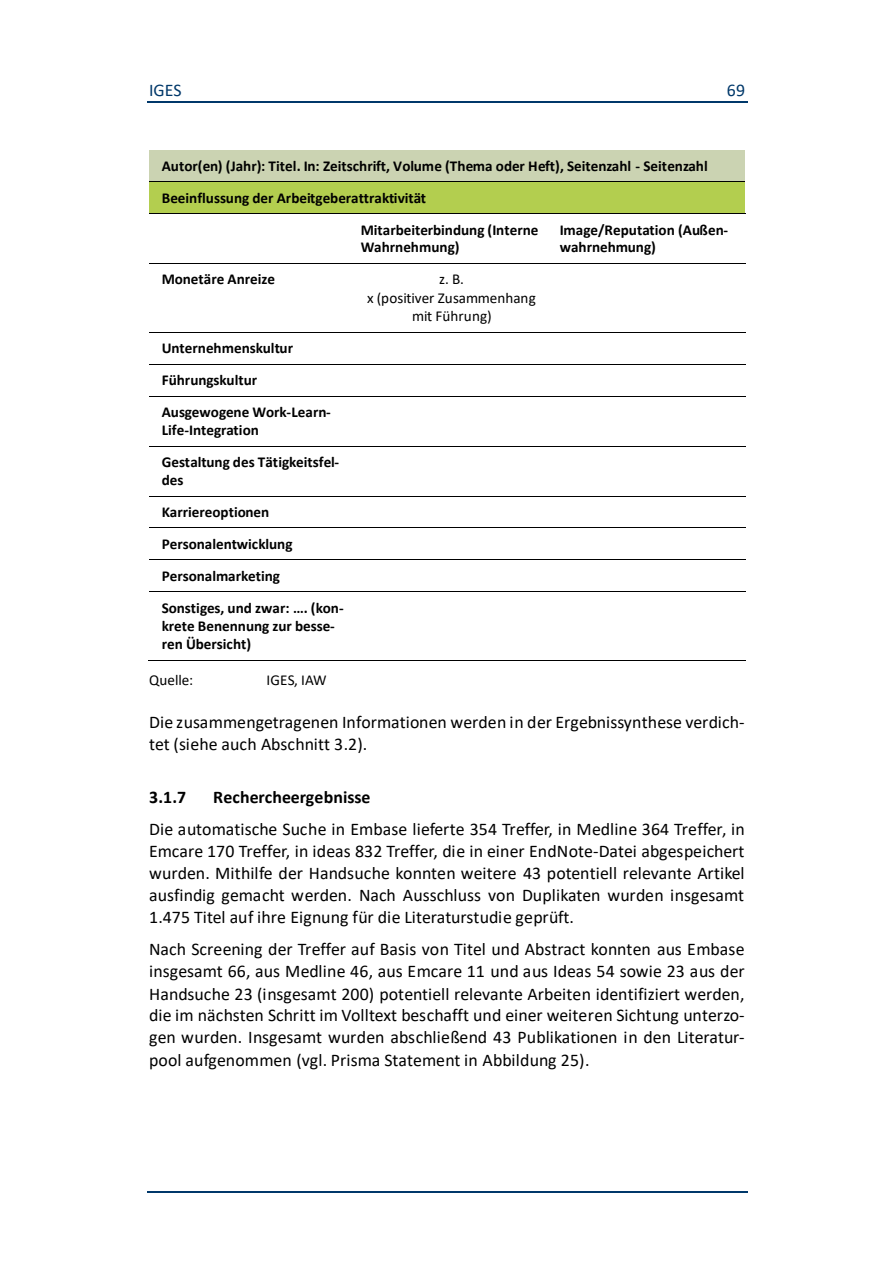
<style>
.page{position:relative;width:894px;height:1264px;background:#fff}
.page>*{position:absolute;margin:0;border:0;box-sizing:border-box;transform-origin:0 0}
.t1{font:17.85px/22px "Fdngwv Calibri";color:#000;text-align:justify}
.t2{font:700 17.85px "Bdgnml Calibri";letter-spacing:.005em;color:#000}
.t3{font:17.85px "Fdngwv Calibri";color:#00386a}
.t4{font:700 17.85px "Jbdvbb Calibri";color:#000}
.t5{font:700 15.15px/18.3px "Jbdvbb Calibri";color:#000}
.t6{font:15.15px/18.3px "Qxjlng Calibri";color:#000;text-align:center}
.t7{font:15.15px "Fdngwv Calibri";color:#000}
.s1{font-family:"Bdgnml Calibri"}
</style>
<div class="page">
<hr style="left:147px;top:102px;width:600px;height:1px;background:#00386a">
<hr style="left:147px;top:1191px;width:600px;height:1px;background:#00386a">
<div style="left:162px;top:157px;width:578px;height:18px;background:#cbd3b2"></div>
<div style="left:149px;top:150px;width:596px;height:7px;background:#cbd3b2"></div>
<div style="left:149px;top:175px;width:596px;height:7px;background:#cbd3b2"></div>
<div style="left:162px;top:189px;width:578px;height:18px;background:#b3ce4f"></div>
<div style="left:149px;top:182px;width:596px;height:7px;background:#b3ce4f"></div>
<div style="left:149px;top:206px;width:596px;height:7px;background:#b3ce4f"></div>
<hr style="left:149px;top:213px;width:199px;height:1px;background:#000">
<hr style="left:349px;top:213px;width:198px;height:1px;background:#000">
<hr style="left:547px;top:213px;width:198px;height:1px;background:#000">
<hr style="left:149px;top:263px;width:199px;height:1px;background:#000">
<hr style="left:349px;top:263px;width:198px;height:1px;background:#000">
<hr style="left:547px;top:263px;width:198px;height:1px;background:#000">
<hr style="left:149px;top:332px;width:199px;height:1px;background:#000">
<hr style="left:349px;top:332px;width:198px;height:1px;background:#000">
<hr style="left:547px;top:332px;width:198px;height:1px;background:#000">
<hr style="left:149px;top:364px;width:199px;height:1px;background:#000">
<hr style="left:349px;top:364px;width:198px;height:1px;background:#000">
<hr style="left:547px;top:364px;width:198px;height:1px;background:#000">
<hr style="left:149px;top:395px;width:199px;height:1px;background:#000">
<hr style="left:349px;top:395px;width:198px;height:1px;background:#000">
<hr style="left:547px;top:395px;width:198px;height:1px;background:#000">
<hr style="left:149px;top:446px;width:199px;height:1px;background:#000">
<hr style="left:349px;top:446px;width:198px;height:1px;background:#000">
<hr style="left:547px;top:446px;width:198px;height:1px;background:#000">
<hr style="left:149px;top:495px;width:199px;height:1px;background:#000">
<hr style="left:349px;top:495px;width:198px;height:1px;background:#000">
<hr style="left:547px;top:495px;width:198px;height:1px;background:#000">
<hr style="left:149px;top:527px;width:199px;height:1px;background:#000">
<hr style="left:349px;top:527px;width:198px;height:1px;background:#000">
<hr style="left:547px;top:527px;width:198px;height:1px;background:#000">
<hr style="left:149px;top:559px;width:199px;height:1px;background:#000">
<hr style="left:349px;top:559px;width:198px;height:1px;background:#000">
<hr style="left:547px;top:559px;width:198px;height:1px;background:#000">
<hr style="left:149px;top:591px;width:199px;height:1px;background:#000">
<hr style="left:349px;top:591px;width:198px;height:1px;background:#000">
<hr style="left:547px;top:591px;width:198px;height:1px;background:#000">
<hr style="left:148px;top:660px;width:200px;height:1px;background:#000">
<hr style="left:347px;top:660px;width:200px;height:1px;background:#000">
<hr style="left:546px;top:660px;width:199px;height:1px;background:#000">
<p class="t3" style="left:149px;top:83px;width:34px">IGES</p>
<p class="t3" style="left:726px;top:83px;width:20px">69</p>
<p class="t5" style="left:162px;top:151px;width:547px;line-height:31.8px">Autor(en) (Jahr): Titel. In: Zeitschrift, Volume (Thema oder Heft), Seitenzahl - Seitenzahl<br>Beeinflussung der Arbeitgeberattraktivität</p>
<p class="t5" style="left:360px;top:222px;width:179px;line-height:17.9px">Mitarbeiterbindung (Interne<br>Wahrnehmung)</p>
<p class="t5" style="left:559px;top:222px;width:170px;line-height:17.9px">Image/Reputation (Außen&shy;wahrnehmung)</p>
<p class="t5" style="left:162px;top:271px;width:115px">Monetäre Anreize</p>
<p class="t6" style="left:439px;top:271px;width:26px">z. B.</p>
<p class="t6" style="left:367px;top:290px;width:170px">x (positiver Zusammenhang mit Führung)</p>
<p class="t5" style="left:162px;top:340px;width:133px">Unternehmenskultur</p>
<p class="t5" style="left:162px;top:372px;width:97px">Führungskultur</p>
<p class="t5" style="left:162px;top:404px;width:170px">Ausgewogene Work-Learn-<br>Life-Integration</p>
<p class="t5" style="left:162px;top:454px;width:179px">Gestaltung des Tätigkeitsfel&shy;des</p>
<p class="t5" style="left:162px;top:504px;width:109px">Karriereoptionen</p>
<p class="t5" style="left:162px;top:535px;width:132px">Personalentwicklung</p>
<p class="t5" style="left:162px;top:567px;width:120px">Personalmarketing</p>
<p class="t5" style="left:162px;top:599px;width:183px">Sonstiges, und zwar: <span class="s1">…. (kon&shy;</span>krete Benennung zur besse&shy;ren Übersicht)</p>
<p class="t7" style="left:149px;top:673px;width:45px">Quelle:</p>
<p class="t7" style="left:266px;top:673px;width:61px">IGES, IAW</p>
<p class="t1" style="left:149px;top:712px;width:596px">Die zusammengetragenen Informationen werden in der Ergebnissynthese verdich‐ tet (siehe auch Abschnitt 3.2).</p>
<h3 class="t4" style="left:149px;top:789px;width:39px">3.1.7</h3>
<h3 class="t2" style="left:213px;top:789px;width:159px">Rechercheergebnisse</h3>
<p class="t1" style="left:149px;top:819px;width:597px">Die automatische Suche in Embase lieferte 354 Treffer, in Medline 364 Treffer, in Emcare 170 Treffer, in ideas 832 Treffer, die in einer EndNote‐Datei abgespeichert wurden. Mithilfe der Handsuche konnten weitere 43 potentiell relevante Artikel ausfindig gemacht werden. Nach Ausschluss von Duplikaten wurden insgesamt 1.475 Titel auf ihre Eignung für die Literaturstudie geprüft.</p>
<p class="t1" style="left:149px;top:939px;width:596px">Nach Screening der Treffer auf Basis von Titel und Abstract konnten aus Embase insgesamt 66, aus Medline 46, aus Emcare 11 und aus Ideas 54 sowie 23 aus der Handsuche 23 (insgesamt 200) potentiell relevante Arbeiten identifiziert werden, die im nächsten Schritt im Volltext beschafft und einer weiteren Sichtung unterzo‐ gen wurden. Insgesamt wurden abschließend 43 Publikationen in den Literatur‐ pool aufgenommen (vgl. Prisma Statement in Abbildung 25).</p>
</div>
